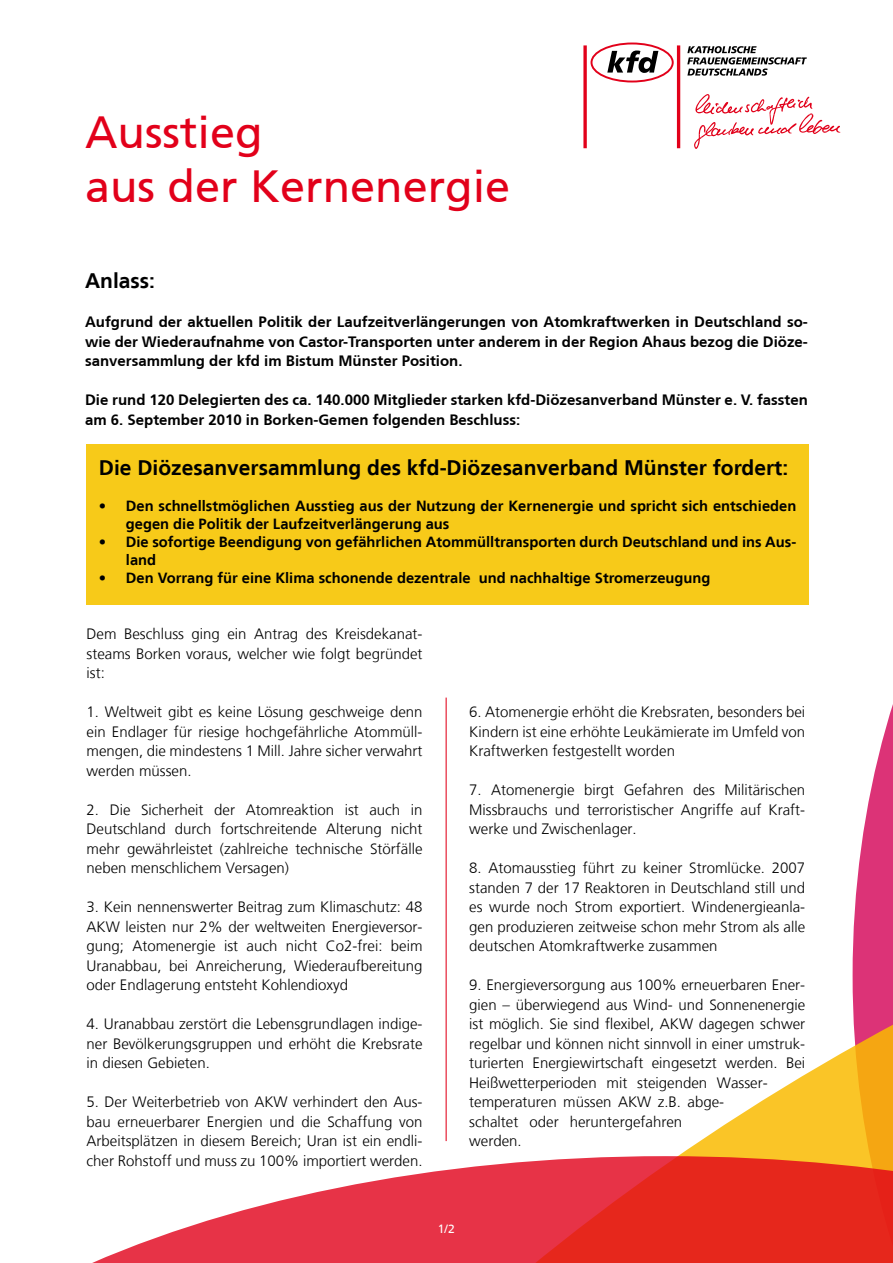
<style>
.page{position:relative;width:893px;height:1263px;background:#fff}
.page>*{position:absolute;margin:0;border:0;box-sizing:border-box;transform-origin:0 0}
.t1{font:45px/54px "Frutiger CE";color:#e2001a}
.t2{font:700 21px "Frutiger LT";color:#000}
.t3{font:300 15px/19.5px "Frutiger LT";color:#000;text-align:justify}
.t4{font:700 15px/19.5px "Frutiger CE";color:#000;text-align:justify}
.t5{font:700 14.7px/18px "Frutiger LT";color:#000}
.t6{font:12px "Frutiger CE";color:#fff}
</style>
<div class="page">
<svg style="left:853px;top:704px;width:40px;height:278px"></svg>
<svg style="left:445px;top:982px;width:448px;height:174px"></svg>
<svg style="left:92px;top:1156px;width:801px;height:107px"></svg>
<hr style="left:446px;top:698px;width:1px;height:443px;background:#e2001a">
<hr style="left:677px;top:45px;width:3px;height:103px;background:#e2001a">
<svg style="left:583px;top:45px;width:4px;height:103px"></svg>
<div style="left:590px;top:43px;width:84px;height:39px;border:2px solid #e2001a;border-radius:50%"></div>
<svg style="left:607px;top:51px;width:51px;height:22px"></svg>
<svg style="left:687px;top:46px;width:120px;height:30px"></svg>
<svg style="left:694px;top:94px;width:147px;height:55px"></svg>
<div style="left:86px;top:444px;width:723px;height:160px;background:#f7ca19"></div>
<h1 class="t1" style="left:85px;top:105px;width:427px">Ausstieg<br>aus der Kernenergie</h1>
<h2 class="t2" style="left:85px;top:268px;width:71px">Anlass:</h2>
<p class="t4" style="left:85px;top:312px;width:724px">Aufgrund der aktuellen Politik der Laufzeitverlängerungen von Atomkraftwerken in Deutschland so&shy;wie der Wiederaufnahme von Castor-Transporten unter anderem in der Region Ahaus bezog die Diöze&shy;sanversammlung der kfd im Bistum Münster Position.</p>
<p class="t4" style="left:85px;top:390px;width:724px">Die rund 120 Delegierten des ca. 140.000 Mitglieder starken kfd-Diözesanverband Münster e. V. fassten am 6. September 2010 in Borken-Gemen folgenden Beschluss:</p>
<h2 class="t2" style="left:99px;top:455px;width:691px">Die Diözesanversammlung des kfd-Diözesanverband Münster fordert:</h2>
<p class="t5" style="left:126px;top:497px;width:672px;text-indent:-27px">• Den schnellstmöglichen Ausstieg aus der Nutzung der Kernenergie und spricht sich entschieden gegen die Politik der Laufzeitverlängerung aus</p>
<p class="t5" style="left:126px;top:533px;width:672px;text-indent:-27px">• Die sofortige Beendigung von gefährlichen Atommülltransporten durch Deutschland und ins Aus&shy;land</p>
<p class="t5" style="left:99px;top:569px;width:613px">• Den Vorrang für eine Klima schonende dezentrale und nachhaltige Stromerzeugung</p>
<p class="t3" style="left:87px;top:624px;width:337px">Dem Beschluss ging ein Antrag des Kreisdekanat&shy;steams Borken voraus, welcher wie folgt begründet ist:</p>
<p class="t3" style="left:87px;top:702px;width:338px">1. Weltweit gibt es keine Lösung geschweige denn ein Endlager für riesige hochgefährliche Atommüll&shy;mengen, die mindestens 1 Mill. Jahre sicher verwahrt werden müssen.</p>
<p class="t3" style="left:87px;top:800px;width:338px">2. Die Sicherheit der Atomreaktion ist auch in Deutschland durch fortschreitende Alterung nicht mehr gewährleistet (zahlreiche technische Störfälle neben menschlichem Versagen)</p>
<p class="t3" style="left:87px;top:897px;width:338px">3. Kein nennenswerter Beitrag zum Klimaschutz: 48<br>AKW leisten nur 2% der weltweiten Energieversor&shy;gung; Atomenergie ist auch nicht Co2-frei: beim Uranabbau, bei Anreicherung, Wiederaufbereitung oder Endlagerung entsteht Kohlendioxyd</p>
<p class="t3" style="left:87px;top:1014px;width:337px">4. Uranabbau zerstört die Lebensgrundlagen indige&shy;ner Bevölkerungsgruppen und erhöht die Krebsrate in diesen Gebieten.</p>
<p class="t3" style="left:87px;top:1092px;width:338px">5. Der Weiterbetrieb von AKW verhindert den Aus&shy;bau erneuerbarer Energien und die Schaffung von Arbeitsplätzen in diesem Bereich; Uran ist ein endli&shy;cher Rohstoff und muss zu 100% importiert werden.</p>
<p class="t3" style="left:469px;top:702px;width:338px">6. Atomenergie erhöht die Krebsraten, besonders bei Kindern ist eine erhöhte Leukämierate im Umfeld von Kraftwerken festgestellt worden</p>
<p class="t3" style="left:469px;top:780px;width:337px">7. Atomenergie birgt Gefahren des Militärischen Missbrauchs und terroristischer Angriffe auf Kraft&shy;werke und Zwischenlager.</p>
<p class="t3" style="left:469px;top:858px;width:337px">8. Atomausstieg führt zu keiner Stromlücke. 2007 standen 7 der 17 Reaktoren in Deutschland still und es wurde noch Strom exportiert. Windenergieanla&shy;gen produzieren zeitweise schon mehr Strom als alle deutschen Atomkraftwerke zusammen</p>
<p class="t3" style="left:469px;top:975px;width:338px;text-align:left">9. Energieversorgung aus 100% erneuerbaren Ener&shy;gien – überwiegend aus Wind- und Sonnenenergie ist möglich. Sie sind flexibel, AKW dagegen schwer regelbar und können nicht sinnvoll in einer umstruk&shy;turierten Energiewirtschaft eingesetzt werden. Bei Heißwetterperioden mit steigenden Wasser&shy;temperaturen müssen AKW z.B. abge-<br>schaltet oder heruntergefahren<br>werden.</p>
<p class="t6" style="left:438px;top:1222px;width:18px">1/2</p>
</div>
